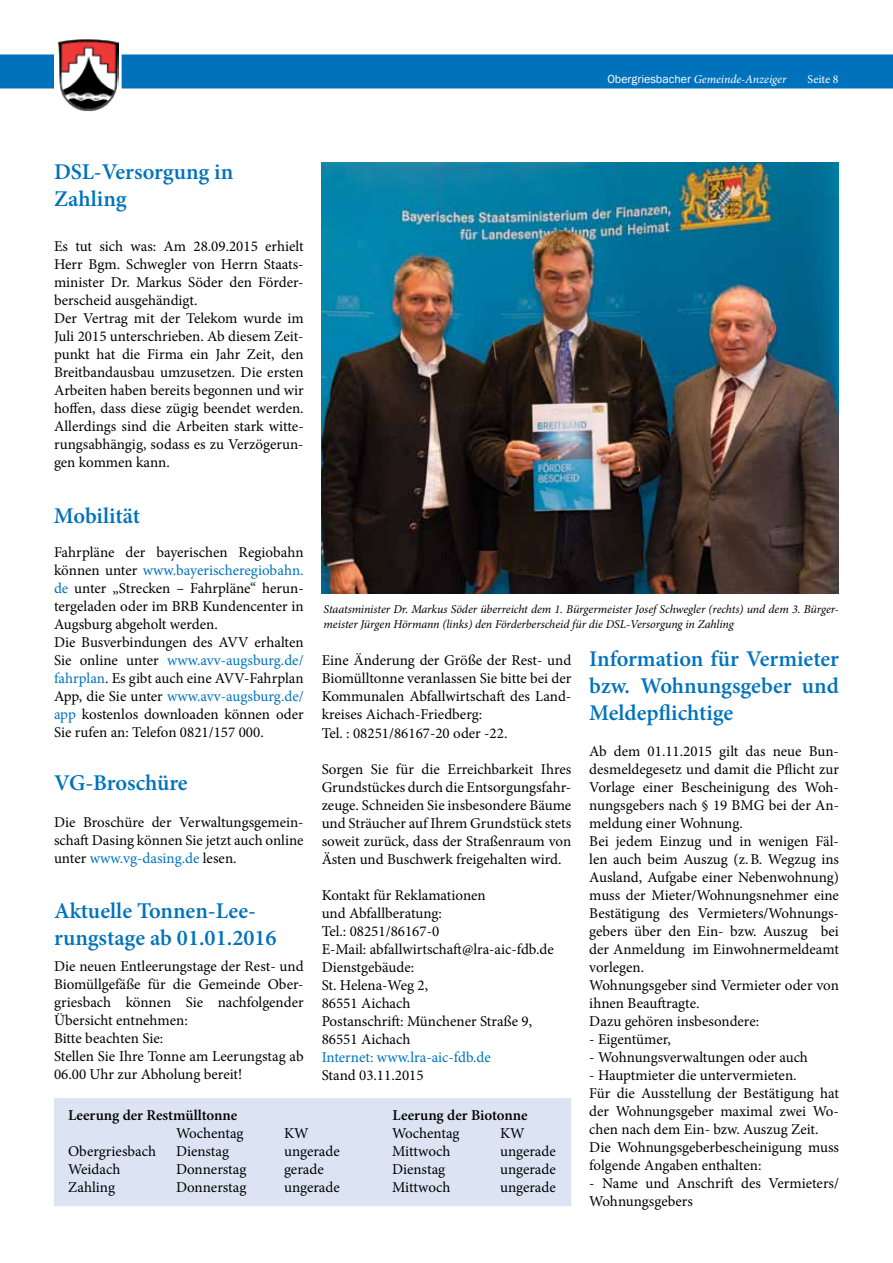
<style>
.page{position:relative;width:893px;height:1263px;background:#fff}
.page>*{position:absolute;margin:0;border:0;box-sizing:border-box;transform-origin:0 0}
.t1{font:600 22.5px/27px "Minion Pro";color:#0072bc}
.t2{font:15px/18px "Minion Pro";color:#000}
.t3{font:600 15px "Minion Pro";color:#000}
.t4{font:15px "Minion Pro";color:#0072bc}
.t5{font:italic 12px/15px "Minion Pro";letter-spacing:-.005em;color:#000}
.t6{font:italic 12px "Minion Pro";color:#fff}
.t7{font:12px "Minion Pro";letter-spacing:-.005em;color:#fff}
.s1{font-family:"Franklin Gothic";font-style:normal}
.s2{color:#0072bc}
</style>
<div class="page">
<div style="left:0;top:54px;width:54px;height:34px;background:#0072bc"></div>
<img style="left:57px;top:39px;width:61px;height:73px">
<div style="left:122px;top:55px;width:770px;height:33px;background:#0072bc"></div>
<div style="left:54px;top:1098px;width:517px;height:108px;background:#dce4f4"></div>
<img style="left:322px;top:162px;width:517px;height:431px">
<h1 class="t1" style="left:54px;top:159px;width:181px">DSL-Versorgung in<br>Zahling</h1>
<p class="t2" style="left:54px;top:238px;width:251px">Es tut sich was: Am 28.09.2015 erhielt Herr Bgm. Schwegler von Herrn Staats&shy;minister Dr. Markus Söder den Förder&shy;berscheid ausgehändigt.<br>Der Vertrag mit der Telekom wurde im Juli 2015 unterschrieben. Ab diesem Zeit&shy;punkt hat die Firma ein Jahr Zeit, den Breitbandausbau umzusetzen. Die ersten Arbeiten haben bereits begonnen und wir hoffen, dass diese zügig beendet werden.<br>Allerdings sind die Arbeiten stark witte&shy;rungsabhängig, sodass es zu Verzögerun&shy;gen kommen kann.</p>
<h1 class="t1" style="left:54px;top:502px;width:88px">Mobilität</h1>
<p class="t6" style="left:607px;top:71px;width:181px"><span class="s1">Obergriesbacher</span> Gemeinde-Anzeiger</p>
<p class="t7" style="left:807px;top:71px;width:33px">Seite 8</p>
<p class="t2" style="left:54px;top:544px;width:251px">Fahrpläne der bayerischen Regiobahn können unter <span class="s2">www.bayerischeregiobahn. de</span> unter „Strecken – Fahrpläne“ herun&shy;tergeladen oder im BRB Kundencenter in Augsburg abgeholt werden.<br>Die Busverbindungen des AVV erhalten Sie online unter <span class="s2">www.avv-augsburg.de/ fahrplan</span>. Es gibt auch eine AVV-Fahrplan App, die Sie unter <span class="s2">www.avv-augsburg.de/ app</span> kostenlos downloaden können oder Sie rufen an: Telefon 0821/157 000.</p>
<p class="t5" style="left:324px;top:601px;width:517px">Staatsminister Dr. Markus Söder überreicht dem 1. Bürgermeister Josef Schwegler (rechts) und dem 3. Bürger&shy;meister Jürgen Hörmann (links) den Förderberscheid für die DSL-Versorgung in Zahling</p>
<h1 class="t1" style="left:589px;top:645px;width:251px;text-align:justify">Information für Vermieter bzw. Wohnungsgeber und Meldepflichtige</h1>
<p class="t2" style="left:322px;top:652px;width:251px">Eine Änderung der Größe der Rest- und Biomülltonne veranlassen Sie bitte bei der Kommunalen Abfallwirtschaft des Land&shy;kreises Aichach-Friedberg:<br>Tel. : 08251/86167-20 oder -22.</p>
<p class="t2" style="left:322px;top:760px;width:251px;text-align:justify">Sorgen Sie für die Erreichbarkeit Ihres Grundstückes durch die Entsorgungsfahr&shy;zeuge. Schneiden Sie insbesondere Bäume und Sträucher auf Ihrem Grundstück stets soweit zurück, dass der Straßenraum von Ästen und Buschwerk freigehalten wird.</p>
<p class="t2" style="left:322px;top:886px;width:234px">Kontakt für Reklamationen<br>und Abfallberatung:<br>Tel.: 08251/86167-0<br>E-Mail: abfallwirtschaft@lra-aic-fdb.de<br>Dienstgebäude:<br>St. Helena-Weg 2,<br>86551 Aichach<br>Postanschrift: Münchener Straße 9,<br>86551 Aichach</p>
<p class="t4" style="left:322px;top:1047px;width:171px">Internet: www.lra-aic-fdb.de</p>
<p class="t2" style="left:322px;top:1066px;width:103px">Stand 03.11.2015</p>
<p class="t2" style="left:589px;top:742px;width:251px">Ab dem 01.11.2015 gilt das neue Bun&shy;desmeldegesetz und damit die Pflicht zur Vorlage einer Bescheinigung des Woh&shy;nungsgebers nach § 19 BMG bei der An&shy;meldung einer Wohnung.<br>Bei jedem Einzug und in wenigen Fäl&shy;len auch beim Auszug (z.B. Wegzug ins Ausland, Aufgabe einer Nebenwohnung) muss der Mieter/Wohnungsnehmer eine Bestätigung des Vermieters/Wohnungs&shy;gebers über den Ein- bzw. Auszug bei der Anmeldung im Einwohnermeldeamt vorlegen.<br>Wohnungsgeber sind Vermieter oder von ihnen Beauftragte.<br>Dazu gehören insbesondere:</p>
<p class="t2" style="left:589px;top:1030px;width:83px">- Eigentümer,</p>
<p class="t2" style="left:589px;top:1048px;width:220px">- Wohnungsverwaltungen oder auch</p>
<p class="t2" style="left:589px;top:1066px;width:251px">- Hauptmieter die untervermieten.<br>Für die Ausstellung der Bestätigung hat der Wohnungsgeber maximal zwei Wo&shy;chen nach dem Ein- bzw. Auszug Zeit.<br>Die Wohnungsgeberbescheinigung muss folgende Angaben enthalten:</p>
<p class="t2" style="left:589px;top:1174px;width:251px">- Name und Anschrift des Vermieters/<br>Wohnungsgebers</p>
<h1 class="t1" style="left:54px;top:770px;width:135px">VG-Broschüre</h1>
<p class="t2" style="left:54px;top:814px;width:251px;text-align:justify">Die Broschüre der Verwaltungsgemein&shy;schaft Dasing können Sie jetzt auch online unter <span class="s2">www.vg-dasing.de</span> lesen.</p>
<h1 class="t1" style="left:54px;top:897px;width:224px">Aktuelle Tonnen-Lee&shy;rungstage ab 01.01.2016</h1>
<p class="t2" style="left:54px;top:958px;width:251px">Die neuen Entleerungstage der Rest- und<br>Biomüllgefäße für die Gemeinde Ober&shy;griesbach können Sie nachfolgender<br>Übersicht entnehmen:<br>Bitte beachten Sie:<br>Stellen Sie Ihre Tonne am Leerungstag ab<br>06.00 Uhr zur Abholung bereit!</p>
<p class="t3" style="left:68px;top:1105px;width:171px">Leerung der Restmülltonne</p>
<p class="t3" style="left:393px;top:1105px;width:137px">Leerung der Biotonne</p>
<p class="t2" style="left:176px;top:1124px;width:69px">Wochentag</p>
<p class="t2" style="left:284px;top:1124px;width:26px">KW</p>
<p class="t2" style="left:392px;top:1124px;width:69px">Wochentag</p>
<p class="t2" style="left:500px;top:1124px;width:26px">KW</p>
<p class="t2" style="left:68px;top:1142px;width:90px">Obergriesbach</p>
<p class="t2" style="left:176px;top:1142px;width:55px">Dienstag</p>
<p class="t2" style="left:284px;top:1142px;width:57px">ungerade</p>
<p class="t2" style="left:392px;top:1142px;width:60px">Mittwoch</p>
<p class="t2" style="left:500px;top:1142px;width:57px">ungerade</p>
<p class="t2" style="left:68px;top:1160px;width:54px">Weidach</p>
<p class="t2" style="left:176px;top:1160px;width:72px">Donnerstag</p>
<p class="t2" style="left:284px;top:1160px;width:41px">gerade</p>
<p class="t2" style="left:392px;top:1160px;width:55px">Dienstag</p>
<p class="t2" style="left:500px;top:1160px;width:57px">ungerade</p>
<p class="t2" style="left:68px;top:1178px;width:48px">Zahling</p>
<p class="t2" style="left:176px;top:1178px;width:72px">Donnerstag</p>
<p class="t2" style="left:284px;top:1178px;width:57px">ungerade</p>
<p class="t2" style="left:392px;top:1178px;width:60px">Mittwoch</p>
<p class="t2" style="left:500px;top:1178px;width:57px">ungerade</p>
</div>
